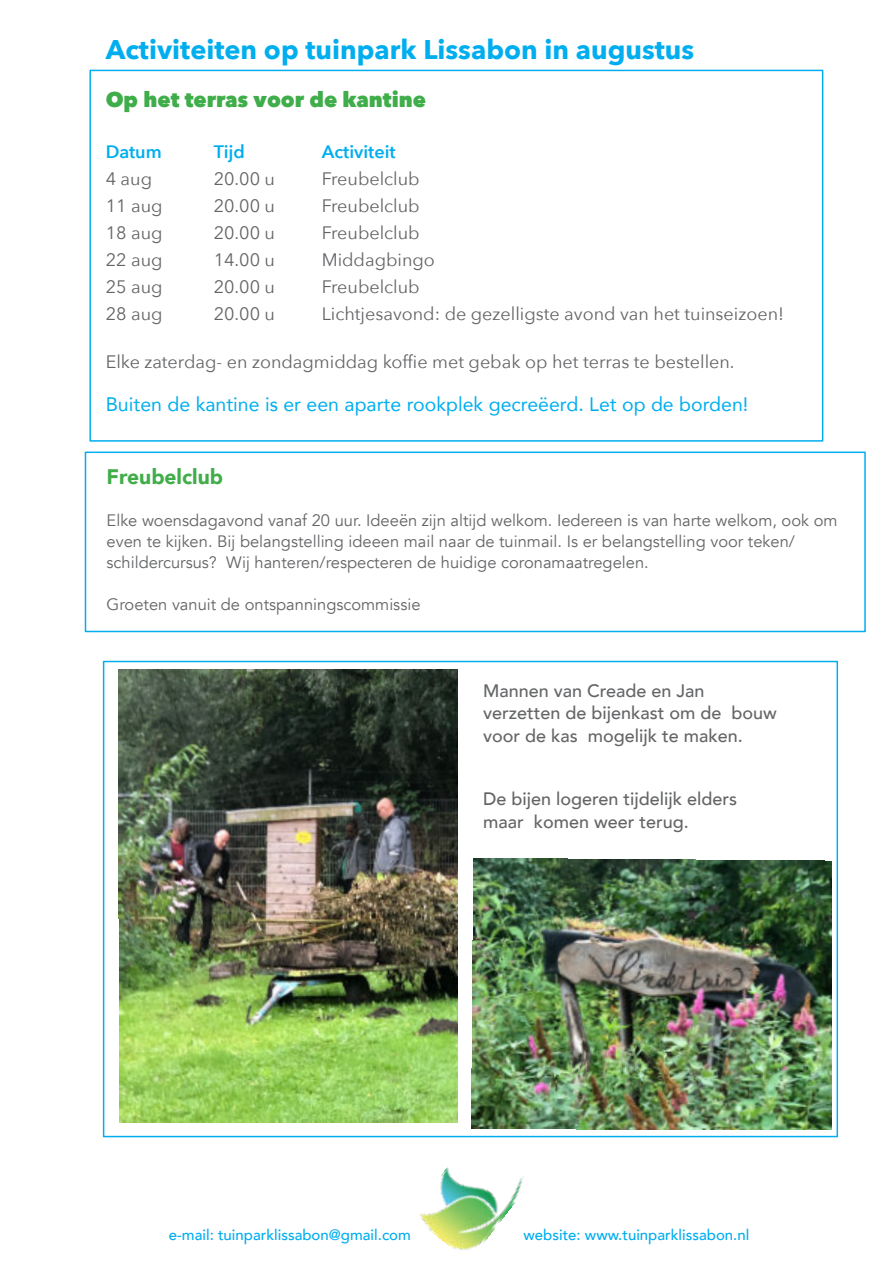
<style>
.page{position:relative;width:893px;height:1263px;background:#fff}
.page>*{position:absolute;margin:0;border:0;box-sizing:border-box;transform-origin:0 0}
.t1{font:700 27px "Avenir Next";color:#00aeef}
.t2{font:800 21px "Avenir Next";color:#3fad49}
.t3{font:900 21px "Avenir";color:#41ad49}
.t4{font:19.5px "Avenir";color:#00aeef}
.t5{font:18px "Avenir Next";color:#636466}
.t6{font:500 18px/22.5px "Avenir";color:#646567}
.t7{font:500 18px/22.5px "Avenir";color:#636466}
.t8{font:600 18px "Avenir Next";color:#00aeef}
.t9{font:16.5px/21px "Avenir";color:#636466}
.t10{font:500 15px "Avenir";color:#00aeef}
</style>
<div class="page">
<img style="left:411px;top:1137px;width:119px;height:113px">
<div style="left:89px;top:70px;width:734px;height:372px;border:2px solid #00aeef"></div>
<div style="left:85px;top:451px;width:781px;height:181px;border:2px solid #00aeef"></div>
<div style="left:103px;top:661px;width:735px;height:476px;border:2px solid #00aeef"></div>
<img style="left:118px;top:669px;width:340px;height:454px">
<img style="left:471px;top:858px;width:361px;height:272px">
<h1 class="t1" style="left:106px;top:32px;width:590px">Activiteiten op tuinpark Lissabon in augustus</h1>
<p class="t2" style="left:106px;top:86px;width:322px">Op het terras voor de kantine</p>
<p class="t8" style="left:106px;top:140px;width:58px">Datum</p>
<p class="t8" style="left:214px;top:140px;width:33px">Tĳd</p>
<p class="t8" style="left:322px;top:140px;width:75px">Activiteit</p>
<p class="t5" style="left:106px;top:167px;width:48px">4 aug</p>
<p class="t5" style="left:214px;top:167px;width:63px">20.00 u</p>
<p class="t5" style="left:322px;top:167px;width:100px">Freubelclub</p>
<p class="t5" style="left:106px;top:194px;width:58px">11 aug</p>
<p class="t5" style="left:214px;top:194px;width:63px">20.00 u</p>
<p class="t5" style="left:322px;top:194px;width:100px">Freubelclub</p>
<p class="t5" style="left:106px;top:221px;width:58px">18 aug</p>
<p class="t5" style="left:214px;top:221px;width:63px">20.00 u</p>
<p class="t5" style="left:322px;top:221px;width:100px">Freubelclub</p>
<p class="t5" style="left:106px;top:248px;width:58px">22 aug</p>
<p class="t5" style="left:214px;top:248px;width:63px">14.00 u</p>
<p class="t5" style="left:322px;top:248px;width:115px">Middagbingo</p>
<p class="t5" style="left:106px;top:275px;width:58px">25 aug</p>
<p class="t5" style="left:214px;top:275px;width:63px">20.00 u</p>
<p class="t5" style="left:322px;top:275px;width:100px">Freubelclub</p>
<p class="t5" style="left:106px;top:302px;width:58px">28 aug</p>
<p class="t5" style="left:214px;top:302px;width:63px">20.00 u</p>
<p class="t5" style="left:322px;top:302px;width:464px">Lichtjesavond: de gezelligste avond van het tuinseizoen!</p>
<p class="t5" style="left:106px;top:350px;width:630px">Elke zaterdag- en zondagmiddag koffie met gebak op het terras te bestellen.</p>
<p class="t4" style="left:106px;top:391px;width:644px">Buiten de kantine is er een aparte rookplek gecreëerd. Let op de borden!</p>
<p class="t3" style="left:107px;top:463px;width:118px">Freubelclub</p>
<p class="t9" style="left:107px;top:510px;width:732px">Elke woensdagavond vanaf 20 uur. Ideeën zĳn altĳd welkom. Iedereen is van harte welkom, ook om even te kĳken. Bĳ belangstelling ideeen mail naar de tuinmail. Is er belangstelling voor teken/ schildercursus? Wĳ hanteren/respecteren de huidige coronamaatregelen.</p>
<p class="t9" style="left:107px;top:594px;width:315px">Groeten vanuit de ontspanningscommissie</p>
<p class="t6" style="left:483px;top:680px;width:295px">Mannen van Creade en Jan verzetten de bĳenkast om de bouw voor de kas mogelĳk te maken.</p>
<p class="t7" style="left:483px;top:788px;width:256px">De bĳen logeren tĳdelĳk elders maar komen weer terug.</p>
<p class="t10" style="left:169px;top:1224px;width:244px">e-mail: tuinparklissabon@gmail.com</p>
<p class="t10" style="left:524px;top:1224px;width:227px">website: www.tuinparklissabon.nl</p>
</div>
